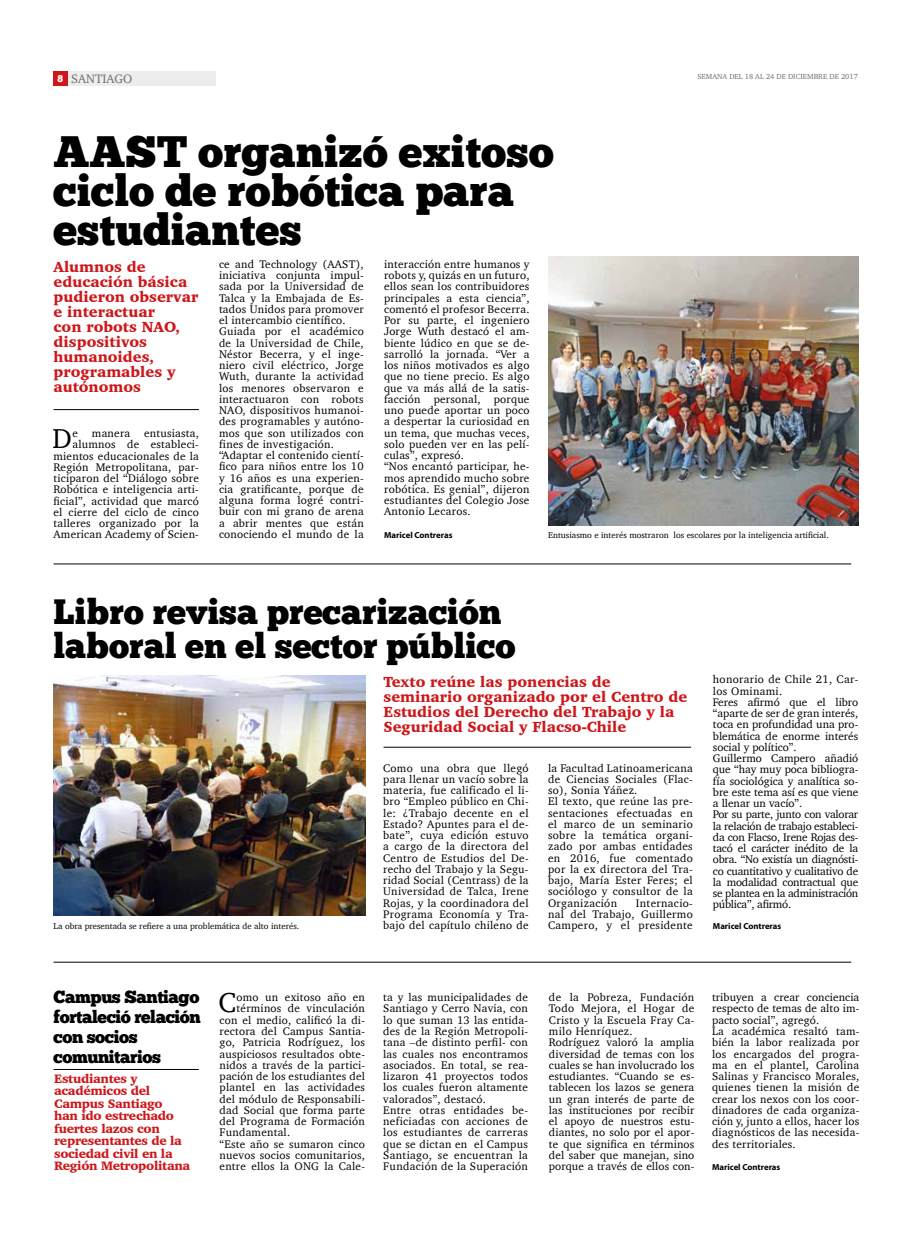
<style>
.page{position:relative;width:904px;height:1241px;background:#fff}
.page>*{position:absolute;margin:0;border:0;box-sizing:border-box;transform-origin:0 0}
.t1{font:43.75px/38.8px "Chunk Five Ex";color:#000}
.t2{font:35px/33.8px "Chunk Five Ex";color:#000}
.t3{font:28px "Charter";color:#000}
.t4{font:17.5px/20px "Chunk Five Ex";letter-spacing:-.025em;color:#000}
.t5{font:900 15px/15px "Charter";color:#cd171a}
.t6{font:900 12.5px/12.5px "Charter";letter-spacing:-.025em;color:#cd171a}
.t7{font:12.5px "Charter";color:#706f6f}
.t8{font:11.25px/11.2px "Charter";letter-spacing:.02em;color:#000}
.t9{font:11.25px/11.2px "Charter";color:#000}
.t10{font:8.75px "Charter";color:#000}
.t11{font:700 8.75px "Myriad Pro";color:#000}
.t12{font:7.5px "Charter";color:#706f6f}
.s1{font-family:"Chunk Five Ex";font-size:10px;color:#fff}
</style>
<div class="page">
<div style="left:53px;top:71px;width:15px;height:15px;background:#cd171a"></div>
<div style="left:69px;top:71px;width:147px;height:15px;background:#ededed"></div>
<hr style="left:54px;top:409px;width:145px;height:1px;background:#000">
<hr style="left:54px;top:1069px;width:145px;height:1px;background:#000">
<hr style="left:54px;top:563px;width:797px;height:1px;background:#000">
<hr style="left:54px;top:961px;width:797px;height:1px;background:#000">
<img style="left:548px;top:257px;width:310px;height:268px">
<img style="left:54px;top:675px;width:312px;height:240px">
<hr style="left:383px;top:746px;width:308px;height:1px;background:#000">
<p class="t7" style="left:58px;top:68px;width:76px"><span class="s1">8</span> SANTIAGO</p>
<h1 class="t1" style="left:54px;top:132px;width:502px">AAST organizó exitoso ciclo de robótica para estudiantes</h1>
<p class="t12" style="left:697px;top:70px;width:162px">SEMANA DEL 18 AL 24 DE DICIEMBRE DE 2017</p>
<h3 class="t5" style="left:54px;top:258px;width:146px">Alumnos de educación básica pudieron observar e interactuar<br>con robots NAO, dispositivos humanoides, programables y autónomos</h3>
<p class="t8" style="left:54px;top:427px;width:147px;text-align:right">e manera entusiasta, alumnos de estableci&shy;mientos educacionales de la<br>Región Metropolitana, par&shy;ticiparon del “Diálogo sobre<br>Robótica e inteligencia arti&shy;ficial”, actividad que marcó el cierre del ciclo de cinco talleres organizado por la<br>American Academy of Scien-</p>
<h3 class="t3" style="left:53px;top:414px;width:21px">D</h3>
<p class="t8" style="left:219px;top:258px;width:146px">ce and Technology (AAST), iniciativa conjunta impul&shy;sada por la Universidad de<br>Talca y la Embajada de Es&shy;tados Unidos para promover el intercambio científico.<br>Guiada por el académico de la Universidad de Chile,<br>Néstor Becerra, y el inge&shy;niero civil eléctrico, Jorge<br>Wuth, durante la actividad los menores observaron e interactuaron con robots<br>NAO, dispositivos humanoi&shy;des programables y autóno&shy;mos que son utilizados con fines de investigación. “Adaptar el contenido cientí&shy;fico para niños entre los 10 y 16 años es una experien&shy;cia gratificante, porque de alguna forma logré contri&shy;buir con mi grano de arena a abrir mentes que están conociendo el mundo de la</p>
<p class="t8" style="left:384px;top:258px;width:147px">interacción entre humanos y robots y, quizás en un futuro, ellos sean los contribuidores principales a esta ciencia”, comentó el profesor Becerra.<br>Por su parte, el ingeniero<br>Jorge Wuth destacó el am&shy;biente lúdico en que se de&shy;sarrolló la jornada. “Ver a los niños motivados es algo que no tiene precio. Es algo que va más allá de la satis&shy;facción personal, porque uno puede aportar un poco a despertar la curiosidad en un tema, que muchas veces, solo pueden ver en las pelí&shy;culas”, expresó.<br>“Nos encantó participar, he&shy;mos aprendido mucho sobre robótica. Es genial”, dijeron estudiantes del Colegio Jose<br>Antonio Lecaros.</p>
<p class="t11" style="left:384px;top:529px;width:70px">Maricel Contreras</p>
<p class="t10" style="left:548px;top:527px;width:282px">Entusiasmo e interés mostraron los escolares por la inteligencia artificial.</p>
<h2 class="t2" style="left:54px;top:594px;width:463px">Libro revisa precarización laboral en el sector público</h2>
<p class="t10" style="left:54px;top:918px;width:247px">La obra presentada se refiere a una problemática de alto interés.</p>
<h3 class="t5" style="left:383px;top:674px;width:305px">Texto reúne las ponencias de seminario organizado por el Centro de Estudios del Derecho del Trabajo y la Seguridad Social y Flacso-Chile</h3>
<p class="t8" style="left:383px;top:761px;width:147px;text-align:justify">Como una obra que llegó para llenar un vacío sobre la materia, fue calificado el li&shy;bro “Empleo público en Chi&shy;le: ¿Trabajo decente en el Estado? Apuntes para el de&shy;bate”, cuya edición estuvo a cargo de la directora del Centro de Estudios del De&shy;recho del Trabajo y la Segu&shy;ridad Social (Centrass) de la Universidad de Talca, Irene Rojas, y la coordinadora del Programa Economía y Tra&shy;bajo del capítulo chileno de</p>
<p class="t8" style="left:548px;top:761px;width:146px">la Facultad Latinoamericana de Ciencias Sociales (Flac&shy;so), Sonia Yáñez.<br>El texto, que reúne las pre&shy;sentaciones efectuadas en el marco de un seminario sobre la temática organi&shy;zado por ambas entidades en 2016, fue comentado por la ex directora del Tra&shy;bajo, María Ester Feres; el sociólogo y consultor de la<br>Organización</p>
<p class="t8" style="left:548px;top:896px;width:146px;text-align:justify;text-indent:88px">Internacio&shy;nal del Trabajo, Guillermo Campero, y el presidente</p>
<p class="t9" style="left:713px;top:673px;width:147px">honorario de Chile 21, Car&shy;los Ominami.<br>Feres afirmó que el libro “aparte de ser de gran interés, toca en profundidad una pro&shy;blemática de enorme interés social y político”.<br>Guillermo Campero añadió que “hay muy poca bibliogra&shy;fía sociológica y analítica so&shy;bre este tema así es que viene a llenar un vacío”.<br>Por su parte, junto con valorar la relación de trabajo estableci&shy;da con Flacso, Irene Rojas des&shy;tacó el carácter inédito de la obra. “No existía un diagnósti&shy;co cuantitativo y cualitativo de la modalidad contractual que se plantea en la administración pública”, afirmó.</p>
<p class="t11" style="left:713px;top:920px;width:70px">Maricel Contreras</p>
<h3 class="t4" style="left:54px;top:986px;width:149px">Campus Santiago fortaleció relación con socios comunitarios</h3>
<h3 class="t3" style="left:218px;top:978px;width:19px">C</h3>
<p class="t8" style="left:237px;top:991px;width:130px">omo un exitoso año en</p>
<p class="t8" style="left:237px;top:1002px;width:130px">términos de vinculación</p>
<p class="t8" style="left:219px;top:1013px;width:147px">con el medio, calificó la di-</p>
<p class="t8" style="left:219px;top:1025px;width:147px">rectora del Campus Santia-</p>
<p class="t8" style="left:219px;top:1036px;width:147px">go, Patricia Rodríguez, los</p>
<p class="t8" style="left:219px;top:1047px;width:147px">auspiciosos resultados obte-</p>
<p class="t8" style="left:219px;top:1058px;width:147px">nidos a través de la partici-</p>
<p class="t8" style="left:219px;top:1070px;width:147px">pación de los estudiantes del</p>
<p class="t8" style="left:219px;top:1081px;width:147px">plantel en las actividades</p>
<p class="t8" style="left:219px;top:1092px;width:147px">del módulo de Responsabili-</p>
<p class="t8" style="left:219px;top:1103px;width:147px">dad Social que forma parte</p>
<p class="t8" style="left:219px;top:1115px;width:147px">del Programa de Formación</p>
<p class="t8" style="left:219px;top:1126px;width:72px">Fundamental.</p>
<p class="t8" style="left:219px;top:1137px;width:147px">“Este año se sumaron cinco</p>
<p class="t8" style="left:219px;top:1148px;width:147px">nuevos socios comunitarios,</p>
<p class="t8" style="left:219px;top:1160px;width:147px">entre ellos la ONG la Cale-</p>
<p class="t6" style="left:54px;top:1071px;width:138px">Estudiantes y académicos del<br>Campus Santiago<br>han ido estrechado fuertes lazos con representantes de la sociedad civil en la<br>Región Metropolitana</p>
<p class="t8" style="left:383px;top:991px;width:146px">ta y las municipalidades de<br>Santiago y Cerro Navia, con lo que suman 13 las entida&shy;des de la Región Metropoli&shy;tana –de distinto perfil- con las cuales nos encontramos asociados. En total, se rea&shy;lizaron 41 proyectos todos los cuales fueron altamente valorados”, destacó.<br>Entre otras entidades be&shy;neficiadas con acciones de los estudiantes de carreras que se dictan en el Campus<br>Santiago, se encuentran la<br>Fundación de la Superación</p>
<p class="t8" style="left:549px;top:991px;width:147px">de la Pobreza, Fundación<br>Todo Mejora, el Hogar de<br>Cristo y la Escuela Fray Ca&shy;milo Henríquez.<br>Rodríguez valoró la amplia diversidad de temas con los cuales se han involucrado los estudiantes. “Cuando se es&shy;tablecen los lazos se genera un gran interés de parte de las instituciones por recibir el apoyo de nuestros estu&shy;diantes, no solo por el apor&shy;te que significa en términos del saber que manejan, sino porque a través de ellos con-</p>
<p class="t8" style="left:712px;top:991px;width:149px">tribuyen a crear conciencia respecto de temas de alto im&shy;pacto social”, agregó.<br>La académica resaltó tam&shy;bién la labor realizada por los encargados del progra&shy;ma en el plantel, Carolina<br>Salinas y Francisco Morales, quienes tienen la misión de crear los nexos con los coor&shy;dinadores de cada organiza&shy;ción y, junto a ellos, hacer los diagnósticos de las necesida&shy;des territoriales.</p>
<p class="t11" style="left:712px;top:1161px;width:70px">Maricel Contreras</p>
</div>
